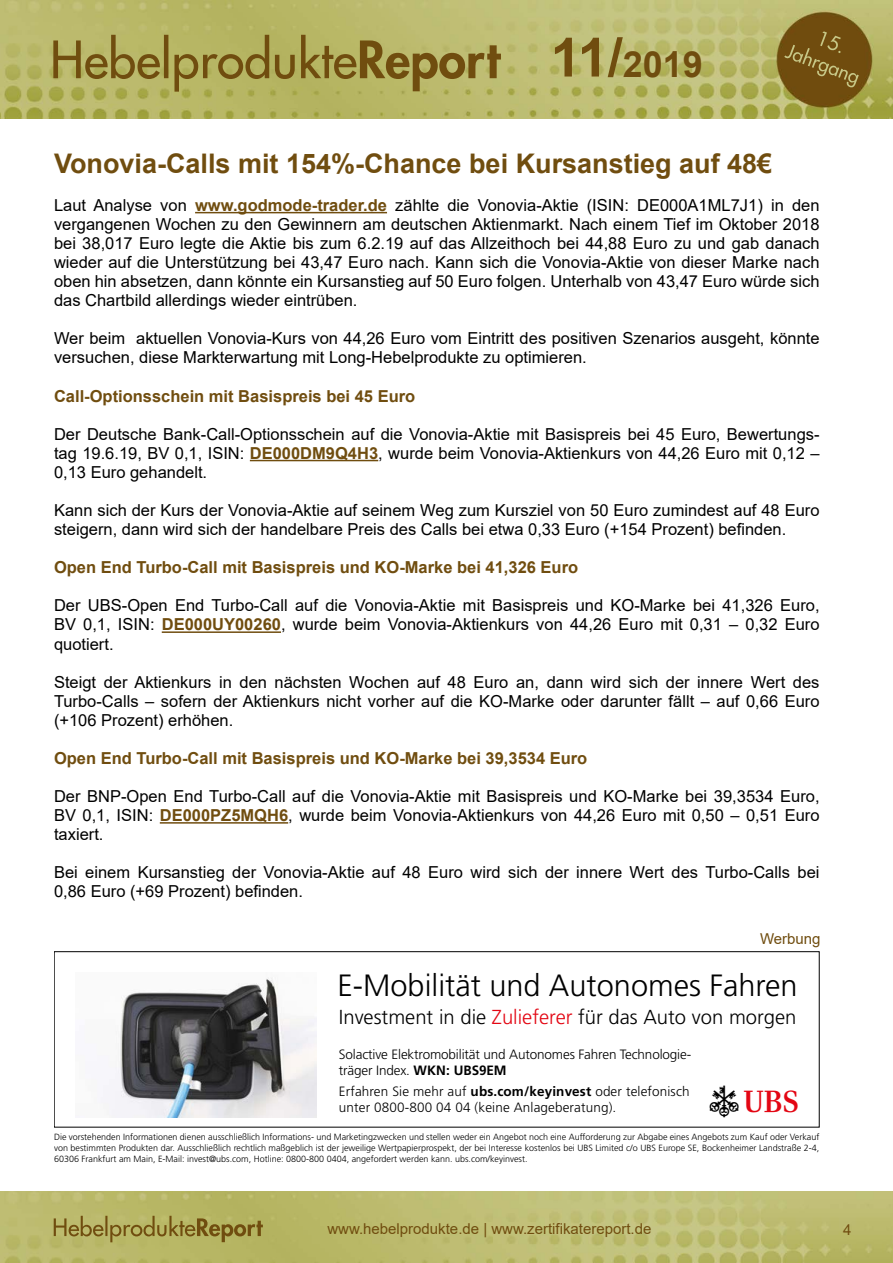
<style>
.page{position:relative;width:893px;height:1263px;background:#fff}
.page>*{position:absolute;margin:0;border:0;box-sizing:border-box;transform-origin:0 0}
.t1{font:700 36px "Arial";color:#704d0f}
.t2{font:31.8px "UB Ssemiextra";color:#000}
.t3{font:300 30.75px "Frutiger LT Std";color:#000}
.t4{font:700 27px "Arial";color:#704d0f}
.t5{font:300 20.25px "Frutiger LT Std";color:#000}
.t6{font:16.5px/19px "Arial";color:#000;text-align:justify}
.t7{font:700 16.5px "Arial";color:#704d0f}
.t8{font:15px "Arial";color:#704d0f}
.t9{font:300 13.5px/16.2px "Frutiger LT Std";letter-spacing:.01em;color:#000}
.t10{font:300 13.5px/16.2px "Frutiger LT Std";letter-spacing:-.01em;color:#000}
.t11{font:300 9px/10.8px "Frutiger LT Std";color:#000;text-align:justify}
.s1{font-size:54px}
.s2{font-weight:700;color:#704d0f}
.s3{color:#e30613}
.s4{font-weight:700}
.s5{font-size:21.9px;color:#e30613}
</style>
<div class="page">
<img style="left:0;top:1192px;width:893px;height:71px">
<img style="left:0;top:0;width:893px;height:119px">
<hr style="left:195px;top:212px;width:192px;height:1px;background:#704d0f">
<hr style="left:250px;top:460px;width:128px;height:1px;background:#704d0f">
<hr style="left:162px;top:631px;width:119px;height:2px;background:#704d0f">
<hr style="left:160px;top:822px;width:128px;height:2px;background:#704d0f">
<div style="left:54px;top:951px;width:765px;height:176px;border:1px solid #000"></div>
<img style="left:101px;top:977px;width:215px;height:140px">
<h1 class="t1" style="left:551px;top:39px;width:154px"><span class="s1">11/</span>2019</h1>
<h3 class="t4" style="left:54px;top:144px;width:720px">Vonovia-Calls mit 154%-Chance bei Kursanstieg auf 48€</h3>
<p class="t6" style="left:54px;top:195px;width:767px">Laut Analyse von <span class="s2">www.godmode-trader.de</span> zählte die Vonovia-Aktie (ISIN: DE000A1ML7J1) in den vergangenen Wochen zu den Gewinnern am deutschen Aktienmarkt. Nach einem Tief im Oktober 2018 bei 38,017 Euro legte die Aktie bis zum 6.2.19 auf das Allzeithoch bei 44,88 Euro zu und gab danach wieder auf die Unterstützung bei 43,47 Euro nach. Kann sich die Vonovia-Aktie von dieser Marke nach oben hin absetzen, dann könnte ein Kursanstieg auf 50 Euro folgen. Unterhalb von 43,47 Euro würde sich das Chartbild allerdings wieder eintrüben.</p>
<p class="t6" style="left:54px;top:329px;width:767px">Wer beim aktuellen Vonovia-Kurs von 44,26 Euro vom Eintritt des positiven Szenarios ausgeht, könnte versuchen, diese Markterwartung mit Long-Hebelprodukte zu optimieren.</p>
<p class="t7" style="left:54px;top:384px;width:363px">Call-Optionsschein mit Basispreis bei 45 Euro</p>
<p class="t6" style="left:54px;top:424px;width:767px">Der Deutsche Bank-Call-Optionsschein auf die Vonovia-Aktie mit Basispreis bei 45 Euro, Bewertungs&shy;tag 19.6.19, BV 0,1, ISIN: <span class="s2">DE000DM9Q4H3</span>, wurde beim Vonovia-Aktienkurs von 44,26 Euro mit 0,12 – 0,13 Euro gehandelt.</p>
<p class="t6" style="left:54px;top:501px;width:767px">Kann sich der Kurs der Vonovia-Aktie auf seinem Weg zum Kursziel von 50 Euro zumindest auf 48 Euro steigern, dann wird sich der handelbare Preis des Calls bei etwa 0,33 Euro (+154 Prozent) befinden.</p>
<p class="t7" style="left:54px;top:556px;width:526px">Open End Turbo-Call mit Basispreis und KO-Marke bei 41,326 Euro</p>
<p class="t6" style="left:54px;top:596px;width:767px">Der UBS-Open End Turbo-Call auf die Vonovia-Aktie mit Basispreis und KO-Marke bei 41,326 Euro, BV 0,1, ISIN: <span class="s2">DE000UY00260</span>, wurde beim Vonovia-Aktienkurs von 44,26 Euro mit 0,31 – 0,32 Euro quotiert.</p>
<p class="t6" style="left:54px;top:672px;width:767px">Steigt der Aktienkurs in den nächsten Wochen auf 48 Euro an, dann wird sich der innere Wert des Turbo-Calls – sofern der Aktienkurs nicht vorher auf die KO-Marke oder darunter fällt – auf 0,66 Euro (+106 Prozent) erhöhen.</p>
<p class="t7" style="left:54px;top:746px;width:535px">Open End Turbo-Call mit Basispreis und KO-Marke bei 39,3534 Euro</p>
<p class="t6" style="left:54px;top:787px;width:767px">Der BNP-Open End Turbo-Call auf die Vonovia-Aktie mit Basispreis und KO-Marke bei 39,3534 Euro, BV 0,1, ISIN: <span class="s2">DE000PZ5MQH6</span>, wurde beim Vonovia-Aktienkurs von 44,26 Euro mit 0,50 – 0,51 Euro taxiert.</p>
<p class="t6" style="left:54px;top:863px;width:767px">Bei einem Kursanstieg der Vonovia-Aktie auf 48 Euro wird sich der innere Wert des Turbo-Calls bei<br>0,86 Euro (+69 Prozent) befinden.</p>
<p class="t8" style="left:760px;top:929px;width:62px">Werbung</p>
<h3 class="t3" style="left:338px;top:968px;width:462px">E-Mobilität und Autonomes Fahren</h3>
<p class="t5" style="left:339px;top:1006px;width:459px">Investment in die <span class="s3">Zulieferer</span> für das Auto von morgen</p>
<p class="t10" style="left:339px;top:1046px;width:354px">Solactive Elektromobilität und Autonomes Fahren Technologie&shy;träger Index. <span class="s4">WKN: UBS9EM</span></p>
<p class="t9" style="left:339px;top:1083px;width:352px">Erfahren Sie mehr auf <span class="s4">ubs.com/keyinvest</span> oder telefonisch unter 0800-800 04 04 (keine Anlageberatung).</p>
<h2 class="t2" style="left:710px;top:1085px;width:89px">a<span class="s5">b</span></h2>
<p class="t11" style="left:54px;top:1132px;width:767px">Die vorstehenden Informationen dienen ausschließlich Informations- und Marketingzwecken und stellen weder ein Angebot noch eine Aufforderung zur Abgabe eines Angebots zum Kauf oder Verkauf von bestimmten Produkten dar. Ausschließlich rechtlich maßgeblich ist der jeweilige Wertpapierprospekt, der bei Interesse kostenlos bei UBS Limited c/o UBS Europe SE, Bockenheimer Landstraße 2-4, 60306 Frankfurt am Main, E-Mail: invest@ubs.com, Hotline: 0800-800 0404, angefordert werden kann. ubs.com/keyinvest.</p>
<p class="t8" style="left:327px;top:1218px;width:326px">www.hebelprodukte.de | www.zertifikatereport.de</p>
<p class="t8" style="left:843px;top:1219px;width:10px">4</p>
</div>
